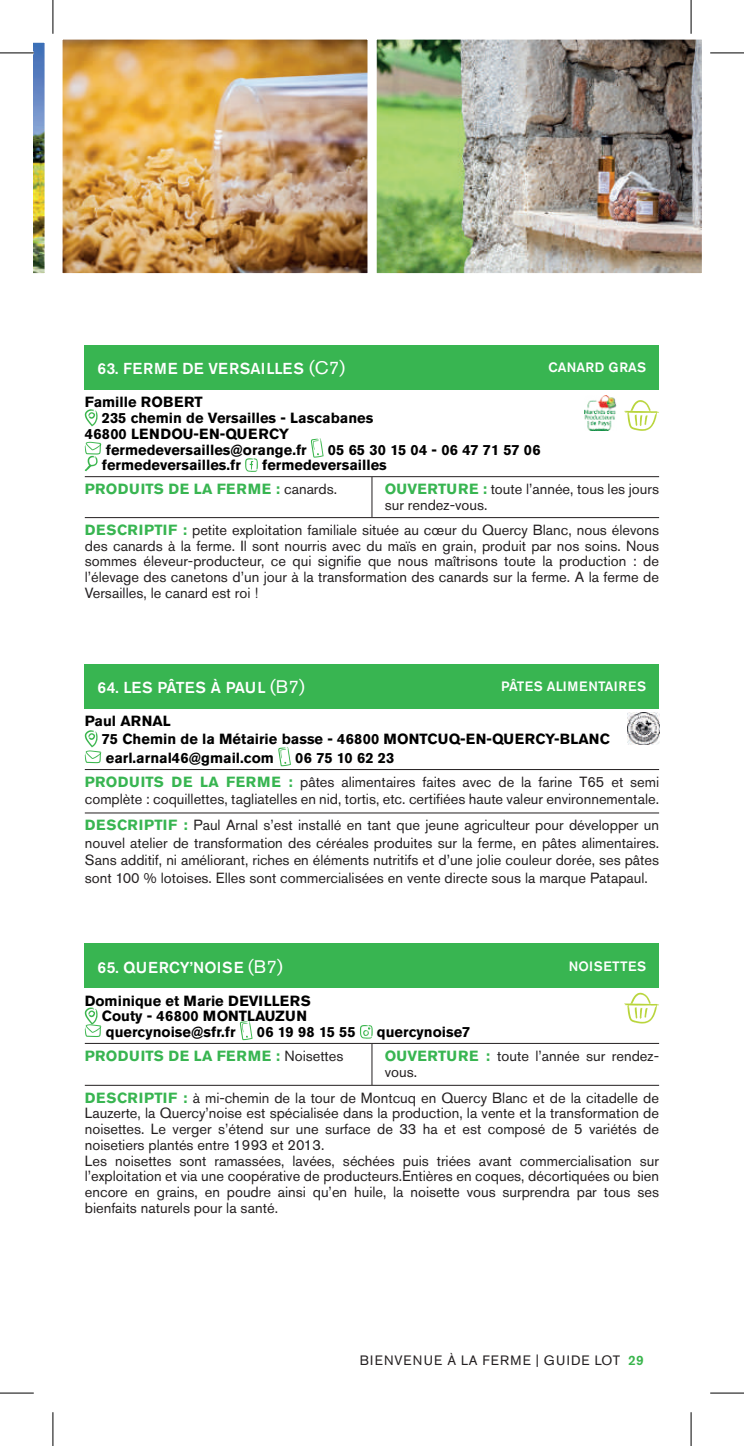
<style>
.page{position:relative;width:744px;height:1446px;background:#fff}
.page>*{position:absolute;margin:0;border:0;box-sizing:border-box;transform-origin:0 0}
.t1{font:500 15.75px "Akzidenz Grotesk Std";letter-spacing:.015em;color:#fff}
.t2{font:500 15.75px "Akzidenz Grotesk Std";letter-spacing:.035em;color:#fff}
.t3{font:14.62px/15.8px "Akzidenz Grotesk Std";color:#231f20}
.t4{font:700 14.62px/15.8px "Akzidenz Grotesk Std";color:#000}
.t5{font:700 14.62px/23.6px "Akzidenz Grotesk Std";letter-spacing:.015em;color:#38b551}
.t6{font:700 14.62px "Akzidenz Grotesk Std";letter-spacing:.035em;color:#38b551}
.t7{font:700 14.62px "Akzidenz Grotesk Std";letter-spacing:.02em;color:#000}
.t8{font:500 13.5px "Akzidenz Grotesk Std";letter-spacing:.015em;color:#fff}
.t9{font:13.5px "Akzidenz Grotesk Std";letter-spacing:.095em;color:#231f20}
.s1{font-weight:400;font-size:18px}
.s2{color:#000}
.s3{font-weight:400;color:#231f20}
.s4{font-weight:700;color:#38b551}
.s5{font-weight:700;color:#000}
.s6{font-weight:500;color:#39b54c}
</style>
<div class="page">
<img style="left:34px;top:42px;width:11px;height:232px">
<img style="left:376px;top:39px;width:326px;height:235px">
<img style="left:62px;top:39px;width:306px;height:235px">
<div style="left:85px;top:345px;width:574px;height:45px;background:#38b551"></div>
<hr style="left:85px;top:476px;width:287px;height:1px;background:#231f20">
<hr style="left:85px;top:517px;width:287px;height:1px;background:#231f20">
<hr style="left:372px;top:476px;width:287px;height:1px;background:#231f20">
<hr style="left:371px;top:477px;width:1px;height:40px;background:#231f20">
<hr style="left:372px;top:517px;width:287px;height:1px;background:#231f20">
<svg style="left:85px;top:409px;width:13px;height:17px"></svg>
<svg style="left:311px;top:438px;width:13px;height:19px"></svg>
<svg style="left:85px;top:441px;width:17px;height:30px"></svg>
<svg style="left:245px;top:458px;width:13px;height:14px"></svg>
<svg style="left:624px;top:400px;width:35px;height:31px"></svg>
<img style="left:584px;top:396px;width:32px;height:34px">
<img style="left:627px;top:712px;width:32px;height:32px">
<div style="left:85px;top:664px;width:574px;height:45px;background:#38b551"></div>
<hr style="left:85px;top:769px;width:574px;height:1px;background:#231f20">
<hr style="left:85px;top:812px;width:574px;height:1px;background:#231f20">
<svg style="left:85px;top:730px;width:17px;height:33px"></svg>
<svg style="left:278px;top:747px;width:13px;height:19px"></svg>
<div style="left:85px;top:943px;width:574px;height:45px;background:#38b551"></div>
<hr style="left:85px;top:1042px;width:287px;height:1px;background:#231f20">
<hr style="left:372px;top:1042px;width:287px;height:1px;background:#231f20">
<hr style="left:85px;top:1084px;width:287px;height:1px;background:#231f20">
<hr style="left:372px;top:1084px;width:287px;height:1px;background:#231f20">
<hr style="left:371px;top:1043px;width:1px;height:41px;background:#231f20">
<svg style="left:85px;top:1007px;width:17px;height:29px"></svg>
<svg style="left:240px;top:1020px;width:13px;height:20px"></svg>
<svg style="left:360px;top:1025px;width:13px;height:13px"></svg>
<svg style="left:624px;top:992px;width:35px;height:31px"></svg>
<hr style="left:0;top:52px;width:34px;height:1px;background:#000">
<hr style="left:710px;top:52px;width:34px;height:1px;background:#000">
<hr style="left:0;top:1392px;width:34px;height:1px;background:#000">
<hr style="left:710px;top:1392px;width:34px;height:1px;background:#000">
<hr style="left:53px;top:0;width:1px;height:34px;background:#000">
<hr style="left:53px;top:1411px;width:1px;height:34px;background:#000">
<hr style="left:690px;top:0;width:1px;height:34px;background:#000">
<hr style="left:690px;top:1411px;width:1px;height:34px;background:#000">
<p class="t2" style="left:98px;top:359px;width:249px">63. FERME DE VERSAILLES <span class="s1">(C7)</span></p>
<p class="t4" style="left:85px;top:394px;width:119px">Famille ROBERT</p>
<p class="t4" style="left:102px;top:410px;width:273px">235 chemin de Versailles - Lascabanes</p>
<p class="t7" style="left:85px;top:425px;width:206px">46800 LENDOU-EN-QUERCY</p>
<p class="t4" style="left:106px;top:441px;width:202px">fermedeversailles@orange.fr</p>
<p class="t4" style="left:328px;top:441px;width:214px">05 65 30 15 04 - 06 47 71 57 06</p>
<p class="t4" style="left:102px;top:457px;width:140px">fermedeversailles.fr</p>
<p class="t8" style="left:548px;top:359px;width:99px">CANARD GRAS</p>
<p class="t5" style="left:85px;top:453px;width:303px;text-indent:177px"><span class="s2">fermedeversailles<br></span>PRODUITS DE LA FERME : <span class="s3">canards.</span></p>
<p class="t3" style="left:385px;top:481px;width:276px"><span class="s4">OUVERTURE :</span> toute l’année, tous les jours sur rendez-vous.</p>
<p class="t3" style="left:85px;top:522px;width:575px;text-align:justify"><span class="s4">DESCRIPTIF :</span> petite exploitation familiale située au cœur du Quercy Blanc, nous élevons des canards à la ferme. Il sont nourris avec du maïs en grain, produit par nos soins. Nous sommes éleveur-producteur, ce qui signifie que nous maîtrisons toute la production : de l’élevage des canetons d’un jour à la transformation des canards sur la ferme. A la ferme de Versailles, le canard est roi !</p>
<p class="t1" style="left:98px;top:678px;width:209px">64. LES PÂTES À PAUL <span class="s1">(B7)</span></p>
<p class="t4" style="left:102px;top:712px;width:510px;line-height:17.6px;text-indent:-17px">Paul ARNAL<br>75 Chemin de la Métairie basse - 46800 MONTCUQ-EN-QUERCY-BLANC</p>
<p class="t4" style="left:106px;top:750px;width:170px">earl.arnal46@gmail.com</p>
<p class="t8" style="left:501px;top:678px;width:146px">PÂTES ALIMENTAIRES</p>
<p class="t3" style="left:85px;top:746px;width:575px;line-height:23.6px;text-indent:210px"><span class="s5">06 75 10 62 23<br></span><span class="s4">PRODUITS DE LA FERME :</span> pâtes alimentaires faites avec de la farine T65 et semi</p>
<p class="t3" style="left:85px;top:786px;width:575px;line-height:25.9px">complète : coquillettes, tagliatelles en nid, tortis, etc. certifiées haute valeur environnementale.<br><span class="s4">DESCRIPTIF :</span> Paul Arnal s’est installé en tant que jeune agriculteur pour développer un</p>
<p class="t3" style="left:85px;top:833px;width:576px;line-height:17.6px;text-align:justify">nouvel atelier de transformation des céréales produites sur la ferme, en pâtes alimentaires.<br>Sans additif, ni améliorant, riches en éléments nutritifs et d’une jolie couleur dorée, ses pâtes sont 100 % lotoises. Elles sont commercialisées en vente directe sous la marque Patapaul.</p>
<p class="t1" style="left:98px;top:957px;width:187px">65. QUERCY’NOISE <span class="s1">(B7)</span></p>
<p class="t4" style="left:102px;top:992px;width:210px;text-indent:-17px">Dominique et Marie DEVILLERS<br>Couty - 46800 MONTLAUZUN quercynoise@sfr.fr</p>
<p class="t8" style="left:568px;top:957px;width:79px">NOISETTES</p>
<p class="t4" style="left:257px;top:1023px;width:100px">06 19 98 15 55</p>
<p class="t4" style="left:377px;top:1023px;width:95px">quercynoise7</p>
<p class="t6" style="left:85px;top:1047px;width:260px">PRODUITS DE LA FERME : <span class="s3">Noisettes</span></p>
<p class="t3" style="left:385px;top:1047px;width:276px"><span class="s4">OUVERTURE :</span> toute l’année sur rendez&shy;vous.</p>
<p class="t3" style="left:85px;top:1089px;width:576px"><span class="s4">DESCRIPTIF :</span> à mi-chemin de la tour de Montcuq en Quercy Blanc et de la citadelle de Lauzerte, la Quercy’noise est spécialisée dans la production, la vente et la transformation de noisettes. Le verger s’étend sur une surface de 33 ha et est composé de 5 variétés de noisetiers plantés entre 1993 et 2013.<br>Les noisettes sont ramassées, lavées, séchées puis triées avant commercialisation sur l’exploitation et via une coopérative de producteurs.Entières en coques, décortiquées ou bien encore en grains, en poudre ainsi qu’en huile, la noisette vous surprendra par tous ses bienfaits naturels pour la santé.</p>
<p class="t9" style="left:360px;top:1351px;width:285px">BIENVENUE À LA FERME | GUIDE LOT <span class="s6">29</span></p>
</div>
